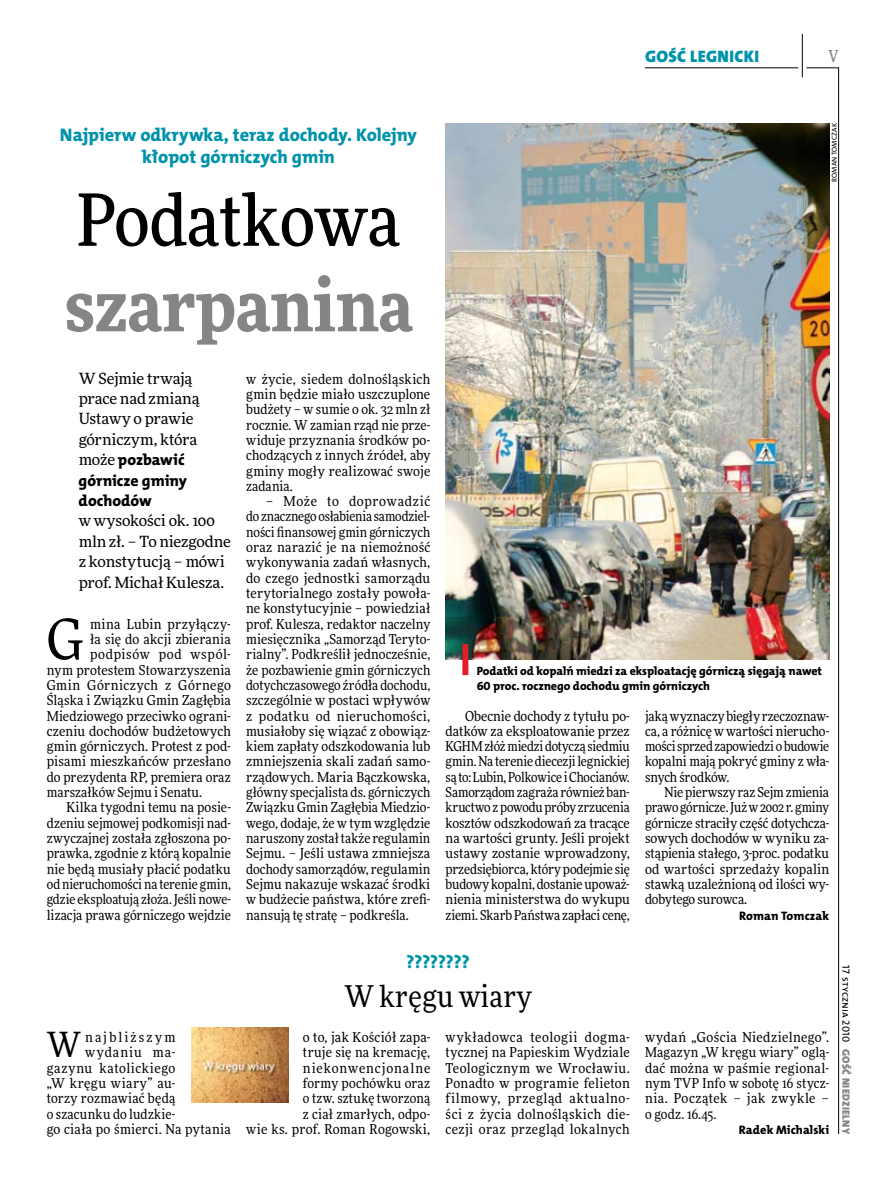
<style>
.page{position:relative;width:893px;height:1191px;background:#fff}
.page>*{position:absolute;margin:0;border:0;box-sizing:border-box;transform-origin:0 0}
.t1{font:900 72px "Freeday Narrow";color:#858486}
.t2{font:500 72px "Freeday Narrow";color:#000}
.t3{font:55.95px "Freeday Narrow News";color:#000}
.t4{font:34.8px "Freeday Narrow News";color:#000}
.t5{font:30px "Freeday Narrow News";letter-spacing:.01em;color:#000}
.t6{font:18.3px/21.6px "The Mix HP8 Ex Bld";color:#0093aa;text-align:center}
.t7{font:16.65px "The Mix HP9 Blk";letter-spacing:.02em;color:#0093aa}
.t8{font:500 16.5px "Freeday Narrow";color:#858486;scale:.9 1}
.t9{font:15.75px/20.4px "The Mix HP8 Ex Bld";color:#000}
.t10{font:15.45px/20.4px "Freeday News";letter-spacing:-.01em;color:#000}
.t11{font:13.65px/15.3px "Freeday Narrow News";letter-spacing:.01em;color:#000;text-align:justify}
.t12{font:13.65px "Freeday Narrow News";letter-spacing:.04em;color:#000}
.t13{font:13.65px "Freeday Narrow News";letter-spacing:.035em;color:#000}
.t14{font:13.65px "Freeday Narrow News";letter-spacing:.05em;color:#000}
.t15{font:13.65px "Freeday Narrow News";letter-spacing:.15em;color:#000}
.t16{font:13.65px "Freeday Narrow News";letter-spacing:.075em;color:#000}
.t17{font:12.3px "The Mix HP8 Ex Bld";letter-spacing:.005em;color:#000}
.t18{font:12px/15.3px "The Mix HP8 Ex Bld";letter-spacing:-.005em;color:#000}
.t19{font:10.5px "The Mix HP9 Blk";letter-spacing:.025em;color:#858486}
.t20{font:10.5px "The Mix HP5 Plain";letter-spacing:.015em;color:#000}
.t21{font:7.2px "The Mix HP5 Plain";letter-spacing:.005em;color:#000}
.s1{font-family:"Freeday News";font-size:15.45px}
</style>
<div class="page">
<hr style="left:806px;top:68px;width:33px;height:1px;background:#000">
<hr style="left:645px;top:68px;width:153px;height:1px;background:#000">
<hr style="left:838px;top:68px;width:1px;height:1066px;background:#000">
<hr style="left:802px;top:34px;width:1px;height:43px;background:#000">
<img style="left:191px;top:1027px;width:98px;height:75px">
<img style="left:446px;top:123px;width:383px;height:536px">
<div style="left:462px;top:644px;width:6px;height:31px;background:#df1f2a"></div>
<p class="t7" style="left:645px;top:46px;width:115px">GOŚĆ LEGN ICKI</p>
<p class="t8" style="left:828px;top:46px;width:13px">V</p>
<h3 class="t6" style="left:60px;top:124px;width:359px">Najpierw odkrywka, teraz dochody. Kolejny kłopot górniczych gmin</h3>
<h1 class="t2" style="left:77px;top:175px;width:325px">Podatkowa</h1>
<h1 class="t1" style="left:64px;top:258px;width:350px">szarpanina</h1>
<p class="t10" style="left:79px;top:367px;width:122px">W Sejmie trwają prace nad zmianą<br>Ustawy o prawie górniczym, która</p>
<p class="t9" style="left:79px;top:450px;width:110px"><span class="s1">może</span> pozbawić górnicze gminy dochodów</p>
<p class="t10" style="left:79px;top:510px;width:154px">w wysokości ok. 100 mln zł. – To niezgodne z konstytucją – mówi prof. Michał Kulesza.</p>
<h2 class="t3" style="left:47px;top:605px;width:38px">G</h2>
<p class="t11" style="left:90px;top:616px;width:142px">mina Lubin przyłączy-</p>
<p class="t11" style="left:90px;top:631px;width:142px">ła się do akcji zbierania</p>
<p class="t14" style="left:90px;top:646px;width:142px">podpisów pod wspól-</p>
<p class="t11" style="left:47px;top:662px;width:186px">nym protestem Stowarzyszenia</p>
<p class="t13" style="left:47px;top:676px;width:186px">Gmin Górniczych z Górnego</p>
<p class="t11" style="left:47px;top:692px;width:186px">Śląska i Związku Gmin Zagłębia</p>
<p class="t11" style="left:47px;top:708px;width:186px">Miedziowego przeciwko ograni-</p>
<p class="t11" style="left:47px;top:723px;width:186px">czeniu dochodów budżetowych</p>
<p class="t11" style="left:47px;top:738px;width:186px">gmin górniczych. Protest z pod-</p>
<p class="t11" style="left:47px;top:754px;width:186px">pisami mieszkańców przesłano</p>
<p class="t11" style="left:47px;top:769px;width:186px">do prezydenta RP, premiera oraz</p>
<p class="t11" style="left:47px;top:784px;width:157px">marszałków Sejmu i Senatu.</p>
<p class="t11" style="left:66px;top:799px;width:166px">Kilka tygodni temu na posie-</p>
<p class="t11" style="left:47px;top:815px;width:186px">dzeniu sejmowej podkomisji nad-</p>
<p class="t11" style="left:47px;top:830px;width:186px">zwyczajnej została zgłoszona po-</p>
<p class="t11" style="left:47px;top:845px;width:186px">prawka, zgodnie z którą kopalnie</p>
<p class="t11" style="left:47px;top:861px;width:186px">nie będą musiały płacić podatku</p>
<p class="t11" style="left:47px;top:876px;width:186px">od nieruchomości na terenie gmin,</p>
<p class="t11" style="left:47px;top:891px;width:186px">gdzie eksploatują złoża. Jeśli nowe-</p>
<p class="t11" style="left:47px;top:907px;width:186px">lizacja prawa górniczego wejdzie</p>
<p class="t11" style="left:246px;top:371px;width:186px">w życie, siedem dolnośląskich gmin będzie miało uszczuplone budżety – w sumie o ok. 32 mln zł rocznie. W zamian rząd nie prze&shy;widuje przyznania środków po&shy;chodzących z innych źródeł, aby gminy mogły realizować swoje zadania.</p>
<p class="t11" style="left:246px;top:493px;width:186px;text-indent:20px">– Może to doprowadzić do znacznego osłabienia samodziel&shy;ności finansowej gmin górniczych oraz narazić je na niemożność wykonywania zadań własnych, do czego jednostki samorządu terytorialnego zostały powoła&shy;ne konstytucyjnie – powiedział prof. Kulesza, redaktor naczelny miesięcznika „Samorząd Teryto&shy;rialny”. Podkreślił jednocześnie, że pozbawienie gmin górniczych dotychczasowego źródła dochodu, szczególnie w postaci wpływów z podatku od nieruchomości, musiałoby się wiązać z obowiąz&shy;kiem zapłaty odszkodowania lub zmniejszenia skali zadań samo&shy;rządowych. Maria Bączkowska, główny specjalista ds. górniczych Związku Gmin Zagłębia Miedzio&shy;wego, dodaje, że w tym względzie naruszony został także regulamin Sejmu. – Jeśli ustawa zmniejsza dochody samorządów, regulamin Sejmu nakazuje wskazać środki w budżecie państwa, które zrefi&shy;nansują tę stratę – podkreśla.</p>
<p class="t21" style="left:830px;top:182px;width:60px;rotate:-90deg">Roman Tomczak</p>
<p class="t18" style="left:477px;top:663px;width:347px">Podatki od kopalń miedzi za eksploatację górniczą sięgają nawet<br>60 proc. rocznego dochodu gmin górniczych</p>
<p class="t11" style="left:446px;top:708px;width:186px;text-indent:20px">Obecnie dochody z tytułu po&shy;datków za eksploatowanie przez KGHM złóż miedzi dotyczą siedmiu gmin. Na terenie diecezji legnickiej są to: Lubin, Polkowice iChocianów.<br>Samorządom zagraża również ban&shy;kructwo z powodu próby zrzucenia kosztów odszkodowań za tracące na wartości grunty. Jeśli projekt ustawy zostanie wprowadzony, przedsiębiorca, który podejmie się budowy kopalni, dostanie upoważ&shy;nienia ministerstwa do wykupu ziemi. Skarb Państwa zapłaci cenę,</p>
<p class="t11" style="left:645px;top:708px;width:186px">jaką wyznaczy biegły rzeczoznaw&shy;ca, a różnicę w wartości nierucho&shy;mości sprzed zapowiedzi o budowie kopalni mają pokryć gminy z wła&shy;snych środków.</p>
<p class="t11" style="left:645px;top:784px;width:186px;text-indent:20px">Nie pierwszy raz Sejm zmienia prawo górnicze. Jużw2002 r. gminy górnicze straciły część dotychcza&shy;sowych dochodów w wyniku za&shy;stąpienia stałego, 3-proc. podatku od wartości sprzedaży kopalin stawką uzależnioną od ilości wy&shy;dobytego surowca.</p>
<p class="t17" style="left:739px;top:907px;width:92px">Roman Tomczak</p>
<h3 class="t4" style="left:47px;top:1023px;width:36px">W</h3>
<p class="t15" style="left:85px;top:1028px;width:92px">najbliższym</p>
<p class="t16" style="left:85px;top:1044px;width:92px">wydaniu ma-</p>
<p class="t12" style="left:47px;top:1059px;width:130px">gazynu katolickiego</p>
<p class="t12" style="left:47px;top:1074px;width:130px">„W kręgu wiary” au-</p>
<p class="t11" style="left:47px;top:1090px;width:130px">torzy rozmawiać będą</p>
<p class="t11" style="left:47px;top:1106px;width:130px">o szacunku do ludzkie-</p>
<p class="t11" style="left:47px;top:1121px;width:186px">go ciała po śmierci. Na pytania</p>
<h3 class="t6" style="left:406px;top:951px;width:65px">????????</h3>
<h3 class="t5" style="left:344px;top:977px;width:189px">W kręgu wiary</h3>
<p class="t11" style="left:246px;top:1029px;width:186px;text-align:right">o to, jak Kościół zapa-<br>truje się na kremację, niekonwencjonalne<br>formy pochówku oraz<br>o tzw. sztukę tworzoną<br>z ciał zmarłych, odpo-<br>wie ks. prof. Roman Rogowski,</p>
<p class="t11" style="left:446px;top:1029px;width:186px">wykładowca teologii dogma&shy;tycznej na Papieskim Wydziale Teologicznym we Wrocławiu.<br>Ponadto w programie felieton filmowy, przegląd aktualno&shy;ści z życia dolnośląskich die&shy;cezji oraz przegląd lokalnych</p>
<p class="t11" style="left:645px;top:1029px;width:186px">wydań „Gościa Niedzielnego”.<br>Magazyn „W kręgu wiary” oglą&shy;dać można w paśmie regional&shy;nym TVP Info w sobotę 16 stycz&shy;nia. Początek – jak zwykle – o godz. 16.45.</p>
<p class="t17" style="left:739px;top:1122px;width:92px">Radek Michalski</p>
<p class="t20" style="left:853px;top:965px;width:78px;rotate:90deg">17 stycznia 2010</p>
<p class="t19" style="left:853px;top:1049px;width:86px;rotate:90deg">GOŚĆ NIEDZIELNY</p>
</div>
